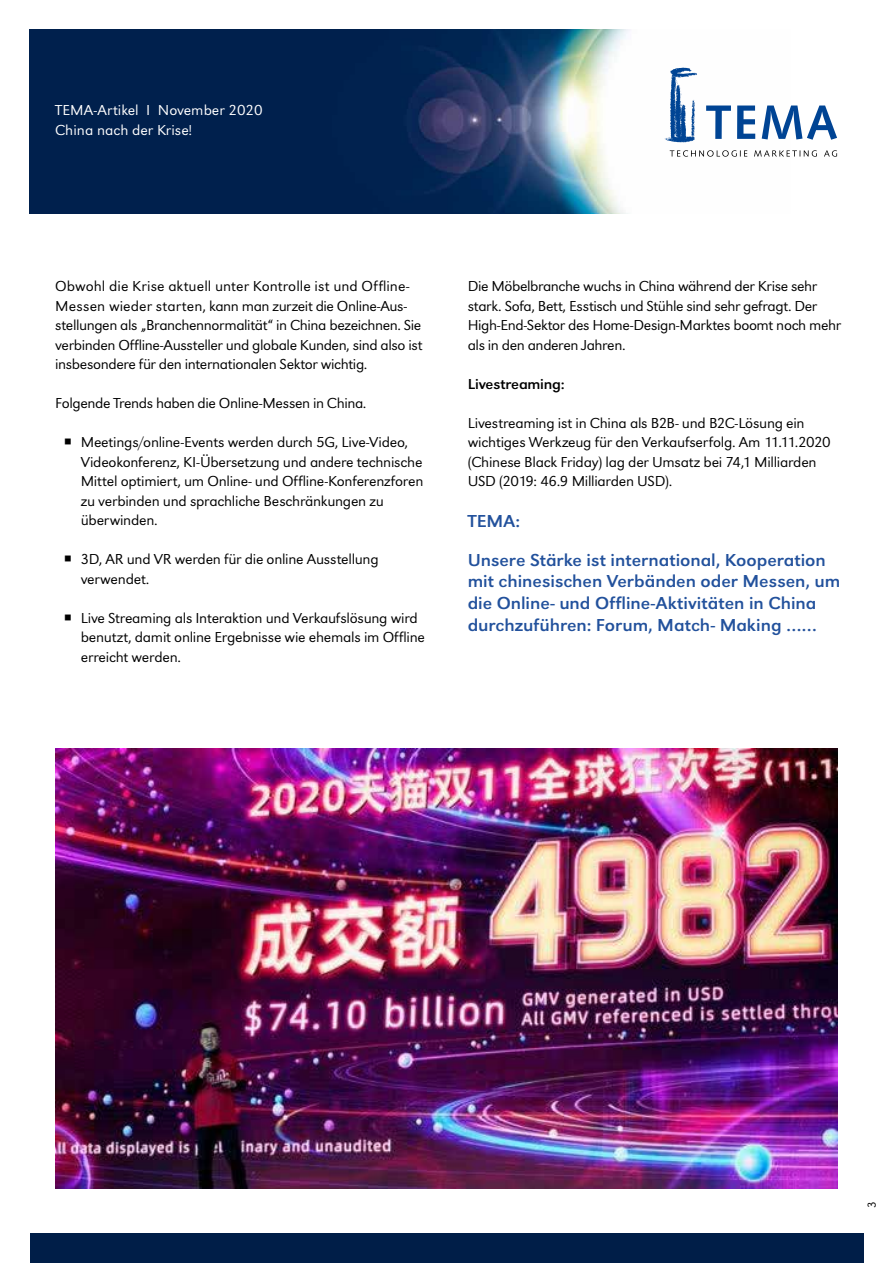
<style>
.page{position:relative;width:893px;height:1263px;background:#fff}
.page>*{position:absolute;margin:0;border:0;box-sizing:border-box;transform-origin:0 0}
.t1{font:18px/21.6px "URW Grotesk Wid";color:#22519c}
.t2{font:300 15px/19.5px "URW Grotesk Wid";letter-spacing:-.02em;color:#000}
.t3{font:300 15px/19.5px "URW Grotesk Wid";color:#fff}
.t4{font:15px "URW Grotesk Wid";letter-spacing:-.01em;color:#000}
.t5{font:300 12px "URW Grotesk Wid";color:#000}
</style>
<div class="page">
<img style="left:55px;top:748px;width:783px;height:440px">
<div style="left:30px;top:1233px;width:833px;height:30px;background:#001e48"></div>
<img style="left:30px;top:30px;width:744px;height:183px">
<svg style="left:665px;top:68px;width:32px;height:74px"></svg>
<svg style="left:706px;top:106px;width:25px;height:33px"></svg>
<svg style="left:737px;top:106px;width:18px;height:33px"></svg>
<svg style="left:762px;top:106px;width:75px;height:34px"></svg>
<svg style="left:670px;top:150px;width:77px;height:7px"></svg>
<svg style="left:754px;top:150px;width:63px;height:7px"></svg>
<svg style="left:824px;top:150px;width:13px;height:7px"></svg>
<p class="t3" style="left:55px;top:100px;width:209px">TEMA-Artikel I November 2020<br>China nach der Krise!</p>
<p class="t2" style="left:55px;top:276px;width:369px">Obwohl die Krise aktuell unter Kontrolle ist und Offline-Messen wieder starten, kann man zurzeit die Online-Aus&shy;stellungen als „Branchennormalität“ in China bezeichnen. Sie verbinden Offline-Aussteller und globale Kunden, sind also ist insbesondere für den internationalen Sektor wichtig.</p>
<p class="t2" style="left:55px;top:393px;width:313px">Folgende Trends haben die Online-Messen in China.</p>
<p class="t2" style="left:81px;top:432px;width:344px">Meetings/online-Events werden durch 5G, Live-Video, Videokonferenz, KI-Übersetzung und andere technische Mittel optimiert, um Online- und Offline-Konferenzforen zu verbinden und sprachliche Beschränkungen zu überwinden.</p>
<p class="t2" style="left:81px;top:549px;width:299px">3D, AR und VR werden für die online Ausstellung verwendet.</p>
<p class="t2" style="left:81px;top:608px;width:346px">Live Streaming als Interaktion und Verkaufslösung wird benutzt, damit online Ergebnisse wie ehemals im Offline erreicht werden.</p>
<p class="t2" style="left:468px;top:276px;width:375px">Die Möbelbranche wuchs in China während der Krise sehr stark. Sofa, Bett, Esstisch und Stühle sind sehr gefragt. Der High-End-Sektor des Home-Design-Marktes boomt noch mehr als in den anderen Jahren.</p>
<p class="t4" style="left:468px;top:375px;width:98px">Livestreaming:</p>
<p class="t2" style="left:468px;top:413px;width:364px">Livestreaming ist in China als B2B- und B2C-Lösung ein wichtiges Werkzeug für den Verkaufserfolg. Am 11.11.2020 (Chinese Black Friday) lag der Umsatz bei 74,1 Milliarden USD (2019: 46.9 Milliarden USD).</p>
<p class="t1" style="left:468px;top:502px;width:360px;line-height:38.5px">TEMA:<br>Unsere Stärke ist international, Kooperation</p>
<p class="t1" style="left:468px;top:571px;width:374px">mit chinesischen Verbänden oder Messen, um die Online- und Offline-Aktivitäten in China durchzuführen: Forum, Match- Making ……</p>
<p class="t5" style="left:865px;top:1208px;width:8px;rotate:-90deg">3</p>
</div>
